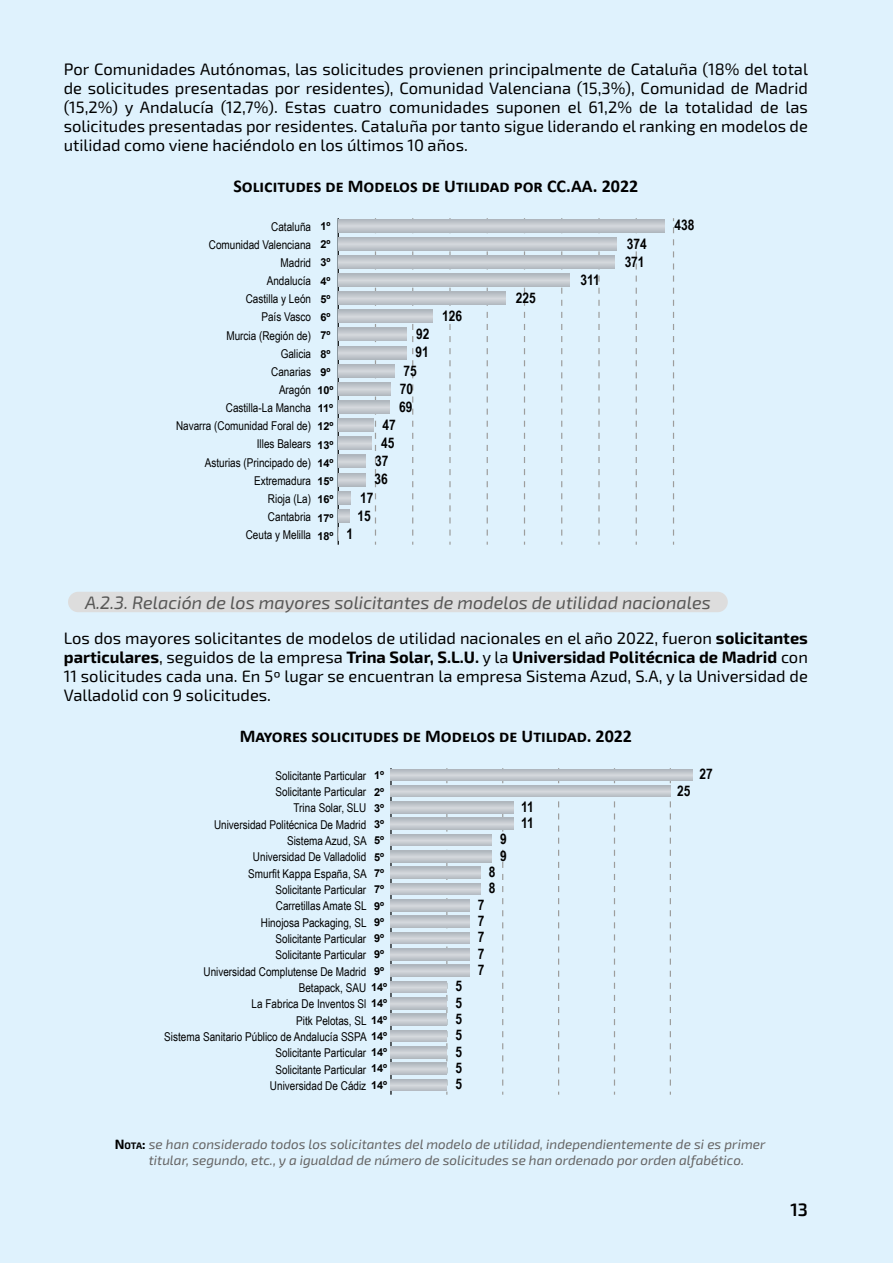
<style>
.page{position:relative;width:893px;height:1263px;background:#dff2fd}
.page>*{position:absolute;margin:0;border:0;box-sizing:border-box;transform-origin:0 0}
.t1{font:700 18px "Calibri";color:#000}
.t2{font:italic 18px "Exo 2.0";color:#575756}
.t3{font:600 18px "Exo 2.0";color:#000}
.t4{font:16.5px/18.9px "Exo 2.0";color:#000;text-align:justify}
.t5{font:700 14.55px/16.4px "Arial Narrow";color:#000}
.t6{font:italic 13.5px/15.5px "Exo 2.0";color:#646363}
.t7{font:12.15px "Arial Narrow";color:#000}
.t8{font:700 10.95px/18.3px "Arial";color:#000}
.s1{font-family:"Arial";font-weight:700;font-size:10.95px}
.s2{font-weight:700}
.s3{font-weight:700;font-style:normal;color:#000}
.s4{font-weight:700;font-style:normal;font-size:9.45px;color:#000}
</style>
<div class="page">
<div style="left:68px;top:592px;width:660px;height:20px;background:#ddd;border-radius:10px"></div>
<hr style="left:338px;top:218px;width:1px;height:327px;background:#000">
<svg style="left:375px;top:218px;width:1px;height:318px"></svg>
<svg style="left:412px;top:218px;width:1px;height:318px"></svg>
<svg style="left:449px;top:218px;width:2px;height:318px"></svg>
<svg style="left:487px;top:218px;width:1px;height:318px"></svg>
<svg style="left:524px;top:218px;width:1px;height:318px"></svg>
<svg style="left:561px;top:218px;width:1px;height:318px"></svg>
<svg style="left:598px;top:218px;width:2px;height:318px"></svg>
<svg style="left:636px;top:218px;width:1px;height:318px"></svg>
<svg style="left:673px;top:218px;width:1px;height:318px"></svg>
<svg style="left:338px;top:219px;width:327px;height:13px;background:#c1c7cc"></svg>
<svg style="left:338px;top:237px;width:279px;height:13px;background:#c1c7cd"></svg>
<svg style="left:338px;top:255px;width:277px;height:13px;background:#c1c7cd"></svg>
<svg style="left:338px;top:273px;width:232px;height:13px;background:#c1c7cc"></svg>
<svg style="left:338px;top:292px;width:168px;height:13px;background:#c1c7cd"></svg>
<svg style="left:338px;top:310px;width:94px;height:13px"></svg>
<svg style="left:338px;top:328px;width:69px;height:13px"></svg>
<svg style="left:338px;top:346px;width:68px;height:13px"></svg>
<svg style="left:338px;top:364px;width:56px;height:13px"></svg>
<svg style="left:338px;top:382px;width:52px;height:13px"></svg>
<svg style="left:338px;top:400px;width:52px;height:13px"></svg>
<svg style="left:338px;top:419px;width:35px;height:13px"></svg>
<svg style="left:338px;top:437px;width:34px;height:13px"></svg>
<svg style="left:338px;top:455px;width:28px;height:13px"></svg>
<svg style="left:338px;top:473px;width:27px;height:13px"></svg>
<svg style="left:338px;top:491px;width:13px;height:49px"></svg>
<hr style="left:390px;top:768px;width:2px;height:327px;background:#000">
<svg style="left:446px;top:768px;width:1px;height:307px"></svg>
<svg style="left:502px;top:768px;width:1px;height:317px"></svg>
<svg style="left:558px;top:768px;width:1px;height:317px"></svg>
<svg style="left:614px;top:768px;width:1px;height:317px"></svg>
<svg style="left:670px;top:768px;width:1px;height:317px"></svg>
<svg style="left:391px;top:769px;width:302px;height:12px;background:#c1c6cc"></svg>
<svg style="left:391px;top:785px;width:279px;height:12px;background:#c1c7cc"></svg>
<svg style="left:391px;top:802px;width:123px;height:11px"></svg>
<svg style="left:391px;top:818px;width:123px;height:12px"></svg>
<svg style="left:391px;top:834px;width:101px;height:12px"></svg>
<svg style="left:391px;top:851px;width:101px;height:11px"></svg>
<svg style="left:391px;top:867px;width:89px;height:11px"></svg>
<svg style="left:391px;top:883px;width:89px;height:12px"></svg>
<svg style="left:391px;top:900px;width:78px;height:11px"></svg>
<svg style="left:391px;top:916px;width:78px;height:11px"></svg>
<svg style="left:391px;top:932px;width:78px;height:12px"></svg>
<svg style="left:391px;top:948px;width:78px;height:12px"></svg>
<svg style="left:391px;top:965px;width:78px;height:11px"></svg>
<svg style="left:391px;top:981px;width:56px;height:12px"></svg>
<svg style="left:391px;top:997px;width:56px;height:12px"></svg>
<svg style="left:391px;top:1014px;width:56px;height:11px"></svg>
<svg style="left:391px;top:1030px;width:56px;height:12px"></svg>
<svg style="left:391px;top:1046px;width:56px;height:12px"></svg>
<svg style="left:391px;top:1063px;width:56px;height:11px"></svg>
<svg style="left:391px;top:1079px;width:56px;height:12px"></svg>
<p class="t4" style="left:64px;top:60px;width:746px">Por Comunidades Autónomas, las solicitudes provienen principalmente de Cataluña (18% del total de solicitudes presentadas por residentes), Comunidad Valenciana (15,3%), Comunidad de Madrid (15,2%) y Andalucía (12,7%). Estas cuatro comunidades suponen el 61,2% de la totalidad de las solicitudes presentadas por residentes. Cataluña por tanto sigue liderando el ranking en modelos de utilidad como viene haciéndolo en los últimos 10 años.</p>
<h1 class="t1" style="left:233px;top:174px;width:406px">Solicitudes de Modelos de Utilidad por CC.AA. 2022</h1>
<p class="t5" style="left:675px;top:216px;width:21px">438</p>
<p class="t5" style="left:625px;top:234px;width:24px;line-height:18.1px">374<br>371</p>
<p class="t5" style="left:581px;top:271px;width:21px">311</p>
<p class="t5" style="left:516px;top:289px;width:21px">225</p>
<p class="t5" style="left:442px;top:307px;width:21px">126</p>
<p class="t5" style="left:416px;top:325px;width:15px">92</p>
<p class="t5" style="left:415px;top:343px;width:15px">91</p>
<p class="t5" style="left:403px;top:361px;width:15px">75</p>
<p class="t5" style="left:400px;top:380px;width:15px">70</p>
<p class="t5" style="left:399px;top:398px;width:15px">69</p>
<p class="t5" style="left:374px;top:415px;width:23px;line-height:18.1px;text-align:center">47<br>45<br>37<br>36</p>
<p class="t5" style="left:358px;top:488px;width:18px;line-height:18.1px">17<br>15</p>
<p class="t7" style="left:246px;top:526px;width:67px">Ceuta y Melilla</p>
<p class="t5" style="left:346px;top:525px;width:8px">1</p>
<p class="t7" style="left:271px;top:217px;width:61px">Cataluña <span class="s1">1º</span></p>
<p class="t8" style="left:317px;top:235px;width:18px">2º<br>3º<br>4º<br>5º<br>6º<br>7º<br>8º<br>9º<br>10º<br>11º<br>12º<br>13º<br>14º<br>15º<br>16º<br>17º<br>18º</p>
<p class="t7" style="left:209px;top:236px;width:104px">Comunidad Valenciana</p>
<p class="t7" style="left:281px;top:254px;width:32px">Madrid</p>
<p class="t7" style="left:267px;top:272px;width:46px">Andalucía</p>
<p class="t7" style="left:246px;top:290px;width:67px">Castilla y León</p>
<p class="t7" style="left:261px;top:308px;width:51px">País Vasco</p>
<p class="t7" style="left:226px;top:326px;width:86px">Murcia (Región de)</p>
<p class="t7" style="left:281px;top:344px;width:32px">Galicia</p>
<p class="t7" style="left:271px;top:363px;width:41px">Canarias</p>
<p class="t7" style="left:279px;top:381px;width:34px">Aragón</p>
<p class="t7" style="left:226px;top:399px;width:87px">Castilla-La Mancha</p>
<p class="t7" style="left:176px;top:417px;width:137px">Navarra (Comunidad Foral de)</p>
<p class="t7" style="left:257px;top:435px;width:56px">Illes Balears</p>
<p class="t7" style="left:205px;top:453px;width:108px">Asturias (Principado de)</p>
<p class="t7" style="left:254px;top:471px;width:59px">Extremadura</p>
<p class="t7" style="left:268px;top:490px;width:45px">Rioja (La)</p>
<p class="t7" style="left:268px;top:508px;width:45px">Cantabria</p>
<h1 class="t2" style="left:85px;top:592px;width:627px">A.2.3. Relación de los mayores solicitantes de modelos de utilidad nacionales</h1>
<p class="t4" style="left:64px;top:629px;width:746px">Los dos mayores solicitantes de modelos de utilidad nacionales en el año 2022, fueron <span class="s2">solicitantes particulares</span>, seguidos de la empresa <span class="s2">Trina Solar, S.L.U.</span> y la <span class="s2">Universidad Politécnica de Madrid</span> con 11 solicitudes cada una. En 5º lugar se encuentran la empresa Sistema Azud, S.A, y la Universidad de Valladolid con 9 solicitudes.</p>
<h1 class="t1" style="left:240px;top:723px;width:394px">Mayores solicitudes de Modelos de Utilidad. 2022</h1>
<p class="t5" style="left:699px;top:765px;width:15px">27</p>
<p class="t5" style="left:677px;top:781px;width:15px">25</p>
<p class="t5" style="left:521px;top:798px;width:14px">11<br>11</p>
<p class="t5" style="left:500px;top:830px;width:8px">9<br>9</p>
<p class="t5" style="left:489px;top:863px;width:8px">8<br>8</p>
<p class="t5" style="left:478px;top:896px;width:8px;text-align:justify">7<br>7<br>7<br>7<br>7</p>
<p class="t5" style="left:455px;top:977px;width:8px;text-align:justify">5<br>5<br>5<br>5<br>5<br>5</p>
<p class="t7" style="left:270px;top:1077px;width:98px">Universidad De Cádiz</p>
<p class="t5" style="left:455px;top:1075px;width:8px">5</p>
<p class="t7" style="left:275px;top:766px;width:110px">Solicitante Particular <span class="s1">1º</span></p>
<p class="t8" style="left:374px;top:784px;width:12px;line-height:16.4px;text-align:justify">2º 3º 3º 5º 5º 7º 7º 9º 9º 9º 9º 9º</p>
<p class="t7" style="left:275px;top:783px;width:92px">Solicitante Particular</p>
<p class="t7" style="left:294px;top:799px;width:74px">Trina Solar, SLU</p>
<p class="t7" style="left:214px;top:815px;width:154px">Universidad Politécnica De Madrid</p>
<p class="t7" style="left:287px;top:832px;width:81px">Sistema Azud, SA</p>
<p class="t7" style="left:253px;top:848px;width:115px">Universidad De Valladolid</p>
<p class="t7" style="left:248px;top:864px;width:120px">Smurfit Kappa España, SA</p>
<p class="t7" style="left:275px;top:881px;width:92px">Solicitante Particular</p>
<p class="t7" style="left:276px;top:897px;width:92px">Carretillas Amate SL</p>
<p class="t7" style="left:261px;top:913px;width:107px">Hinojosa Packaging, SL</p>
<p class="t7" style="left:275px;top:930px;width:92px">Solicitante Particular</p>
<p class="t7" style="left:275px;top:946px;width:92px">Solicitante Particular</p>
<p class="t7" style="left:203px;top:962px;width:164px">Universidad Complutense De Madrid</p>
<p class="t7" style="left:299px;top:979px;width:90px">Betapack, SAU <span class="s1">14º</span></p>
<p class="t7" style="left:252px;top:995px;width:137px">La Fabrica De Inventos Sl <span class="s1">14º</span></p>
<p class="t7" style="left:296px;top:1011px;width:92px">Pitk Pelotas, SL <span class="s1">14º</span></p>
<p class="t7" style="left:164px;top:1028px;width:224px">Sistema Sanitario Público de Andalucía SSPA <span class="s1">14º</span></p>
<p class="t7" style="left:275px;top:1044px;width:113px">Solicitante Particular <span class="s1">14º</span></p>
<p class="t7" style="left:275px;top:1060px;width:113px">Solicitante Particular <span class="s1">14º</span></p>
<p class="t8" style="left:371px;top:1076px;width:18px">14º</p>
<p class="t6" style="left:149px;top:1137px;width:618px;text-indent:-34px"><span class="s3">N</span><span class="s4">ota</span><span class="s3">:</span> se han considerado todos los solicitantes del modelo de utilidad, independientemente de si es primer titular, segundo, etc., y a igualdad de número de solicitudes se han ordenado por orden alfabético.</p>
<h1 class="t3" style="left:790px;top:1199px;width:19px">13</h1>
</div>
